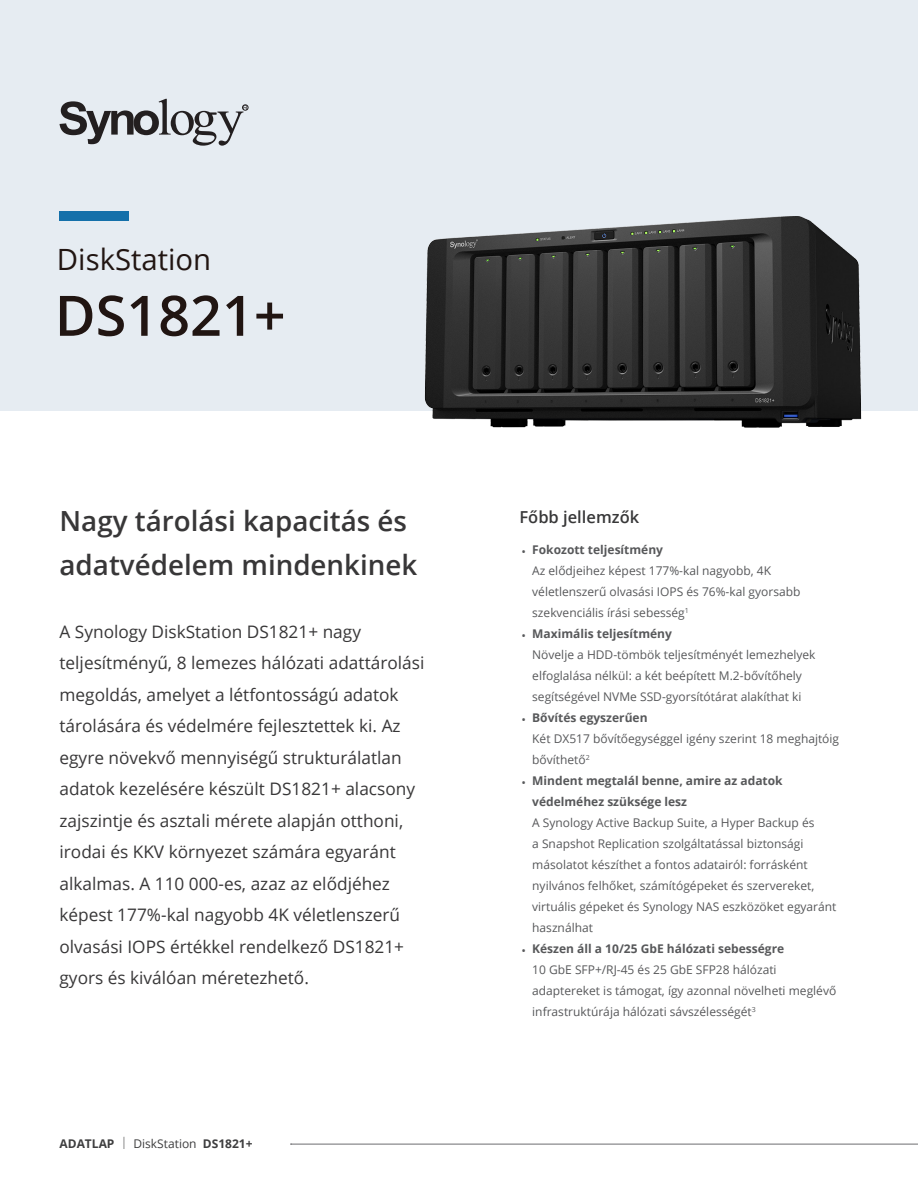
<style>
.page{position:relative;width:918px;height:1188px;background:#fff}
.page>*{position:absolute;margin:0;border:0;box-sizing:border-box;transform-origin:0 0}
.Model_Name{font:600 55.8px "Open Sans";color:#211512}
.Product_Type{font:29.25px "Open Sans";color:#211512}
.Introduction_Title{font:600 27.75px/43.5px "Open Sans";color:#383738}
.Introduction{font:17.25px/31.5px "Open Sans";color:#383738}
.Selling_Title{font:600 16.5px "Open Sans";color:#383839}
.t1{font:12px/21px "Open Sans";color:#57585a}
.t2{font:700 12px "Open Sans";color:#3e3e3f}
.s1{font-weight:300}
.s2{font-weight:400}
.s3{font-weight:700}
</style>
<div class="page">
<div style="left:0;top:0;width:918px;height:410px;background:#e6ecf2"></div>
<div style="left:60px;top:211px;width:69px;height:10px;background:#1470aa"></div>
<svg style="left:60px;top:99px;width:188px;height:47px"></svg>
<hr style="left:291px;top:1144px;width:627px;height:1px;background:#6c6d70">
<img style="left:412px;top:217px;width:461px;height:211px">
<p class="Product_Type" style="left:57px;top:240px;width:156px">DiskStation</p>
<p class="Model_Name" style="left:55px;top:277px;width:232px">DS1821+</p>
<p class="Introduction_Title" style="left:60px;top:499px;width:359px">Nagy tárolási kapacitás és adatvédelem mindenkinek</p>
<p class="Introduction" style="left:60px;top:616px;width:366px">A Synology DiskStation DS1821+ nagy teljesítményű, 8 lemezes hálózati adattárolási megoldás, amelyet a létfontosságú adatok tárolására és védelmére fejlesztettek ki. Az egyre növekvő mennyiségű strukturálatlan adatok kezelésére készült DS1821+ alacsony zajszintje és asztali mérete alapján otthoni, irodai és KKV környezet számára egyaránt alkalmas. A 110 000-es, azaz az elődjéhez képest 177%-kal nagyobb 4K véletlenszerű olvasási IOPS értékkel rendelkező DS1821+ gyors és kiválóan méretezhető.</p>
<p class="t2" style="left:60px;top:1135px;width:195px">ADATLAP <span class="s1">|</span> <span class="s2">DiskStation</span> DS1821+</p>
<p class="Selling_Title" style="left:520px;top:506px;width:121px">Főbb jellemzők</p>
<p class="t1" style="left:532px;top:539px;width:270px;text-indent:-11px">• <span class="s3">Fokozott teljesítmény<br></span>Az elődjeihez képest 177%-kal nagyobb, 4K véletlenszerű olvasási IOPS és 76%-kal gyorsabb szekvenciális írási sebesség<sup>1</sup></p>
<p class="t1" style="left:532px;top:623px;width:285px;text-indent:-11px">• <span class="s3">Maximális teljesítmény<br></span>Növelje a HDD-tömbök teljesítményét lemezhelyek elfoglalása nélkül: a két beépített M.2-bővítőhely segítségével NVMe SSD-gyorsítótárat alakíthat ki</p>
<p class="t1" style="left:532px;top:707px;width:308px;text-indent:-11px">• <span class="s3">Bővítés egyszerűen<br></span>Két DX517 bővítőegységgel igény szerint 18 meghajtóig bővíthető<sup>2</sup></p>
<p class="t1" style="left:532px;top:770px;width:306px;text-indent:-11px">• <span class="s3">Mindent megtalál benne, amire az adatok védelméhez szüksége lesz<br></span>A Synology Active Backup Suite, a Hyper Backup és<br>a Snapshot Replication szolgáltatással biztonsági másolatot készíthet a fontos adatairól: forrásként nyilvános felhőket, számítógépeket és szervereket, virtuális gépeket és Synology NAS eszközöket egyaránt használhat</p>
<p class="t1" style="left:532px;top:938px;width:306px;text-indent:-11px">• <span class="s3">Készen áll a 10/25 GbE hálózati sebességre<br></span>10 GbE SFP+/RJ-45 és 25 GbE SFP28 hálózati adaptereket is támogat, így azonnal növelheti meglévő infrastruktúrája hálózati sávszélességét<sup>3</sup></p>
</div>
